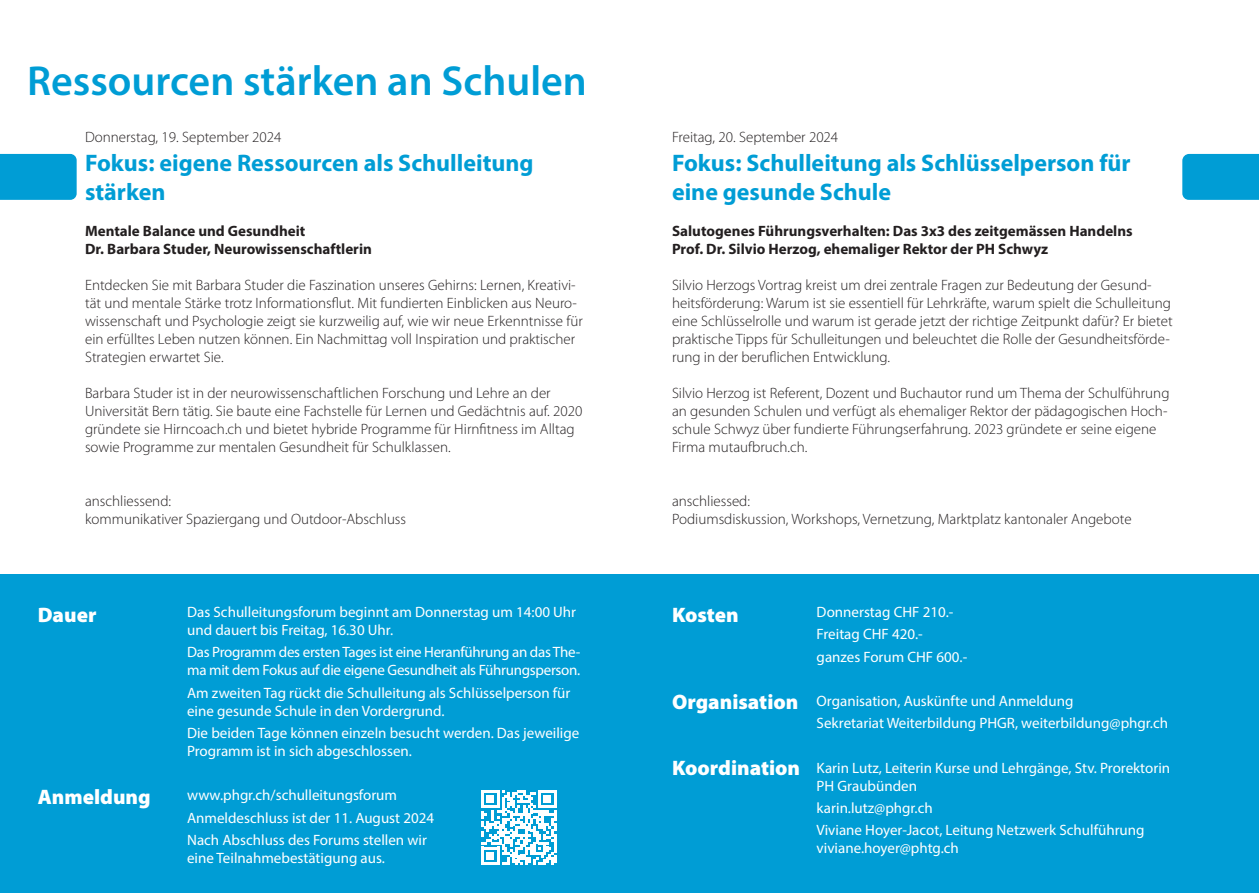
<style>
.page{position:relative;width:1259px;height:893px;background:#fff}
.page>*{position:absolute;margin:0;border:0;box-sizing:border-box;transform-origin:0 0}
.t1{font:600 42px "Myriad Pro";color:#009dd5}
.t2{font:700 24px/28.8px "Myriad Pro";color:#009dd5}
.t3{font:900 21px "Myriad Pro";color:#fff}
.t4{font:300 15px/18px "Myriad Pro";color:#231f20}
.t5{font:15px/22.2px "Myriad Pro";color:#fff}
.t6{font:700 15px/18px "Myriad Pro";color:#231f20}
.t7{font:15px/18px "Myriad Pro";letter-spacing:-.02em;color:#fff}
</style>
<div class="page">
<div style="left:0;top:574px;width:1259px;height:319px;background:#009dd5"></div>
<div style="left:0;top:154px;width:77px;height:46px;background:#009dd5"></div>
<div style="left:1182px;top:154px;width:77px;height:46px;background:#009dd5"></div>
<svg style="left:481px;top:790px;width:75px;height:75px"></svg>
<h1 class="t1" style="left:27px;top:54px;width:561px">Ressourcen stärken an Schulen</h1>
<p class="t4" style="left:85px;top:128px;width:198px">Donnerstag, 19. September 2024</p>
<h2 class="t2" style="left:85px;top:148px;width:450px">Fokus: eigene Ressourcen als Schulleitung stärken</h2>
<p class="t6" style="left:85px;top:221px;width:288px">Mentale Balance und Gesundheit<br>Dr. Barbara Studer, Neurowissenschaftlerin</p>
<p class="t4" style="left:85px;top:275px;width:499px">Entdecken Sie mit Barbara Studer die Faszination unseres Gehirns: Lernen, Kreativi&shy;tät und mentale Stärke trotz Informationsflut. Mit fundierten Einblicken aus Neuro&shy;wissenschaft und Psychologie zeigt sie kurzweilig auf, wie wir neue Erkenntnisse für ein erfülltes Leben nutzen können. Ein Nachmittag voll Inspiration und praktischer Strategien erwartet Sie.</p>
<p class="t4" style="left:85px;top:383px;width:499px">Barbara Studer ist in der neurowissenschaftlichen Forschung und Lehre an der Universität Bern tätig. Sie baute eine Fachstelle für Lernen und Gedächtnis auf. 2020 gründete sie Hirncoach.ch und bietet hybride Programme für Hirnfitness im Alltag sowie Programme zur mentalen Gesundheit für Schulklassen.</p>
<p class="t4" style="left:85px;top:491px;width:323px">anschliessend:<br>kommunikativer Spaziergang und Outdoor-Abschluss</p>
<p class="t4" style="left:672px;top:128px;width:168px">Freitag, 20. September 2024</p>
<h2 class="t2" style="left:672px;top:148px;width:460px">Fokus: Schulleitung als Schlüsselperson für eine gesunde Schule</h2>
<p class="t6" style="left:672px;top:221px;width:462px">Salutogenes Führungsverhalten: Das 3x3 des zeitgemässen Handelns<br>Prof. Dr. Silvio Herzog, ehemaliger Rektor der PH Schwyz</p>
<p class="t4" style="left:672px;top:275px;width:502px">Silvio Herzogs Vortrag kreist um drei zentrale Fragen zur Bedeutung der Gesund&shy;heitsförderung: Warum ist sie essentiell für Lehrkräfte, warum spielt die Schulleitung eine Schlüsselrolle und warum ist gerade jetzt der richtige Zeitpunkt dafür? Er bietet praktische Tipps für Schulleitungen und beleuchtet die Rolle der Gesundheitsförde&shy;rung in der beruflichen Entwicklung.</p>
<p class="t4" style="left:672px;top:383px;width:499px">Silvio Herzog ist Referent, Dozent und Buchautor rund um Thema der Schulführung an gesunden Schulen und verfügt als ehemaliger Rektor der pädagogischen Hoch&shy;schule Schwyz über fundierte Führungserfahrung. 2023 gründete er seine eigene Firma mutaufbruch.ch.</p>
<p class="t4" style="left:672px;top:491px;width:461px">anschliessed:<br>Podiumsdiskussion, Workshops, Vernetzung, Marktplatz kantonaler Angebote</p>
<p class="t5" style="left:187px;top:603px;width:390px;line-height:18px">Das Schulleitungsforum beginnt am Donnerstag um 14:00 Uhr und dauert bis Freitag, 16.30 Uhr.</p>
<p class="t7" style="left:187px;top:643px;width:395px">Das Programm des ersten Tages ist eine Heranführung an das The&shy;ma mit dem Fokus auf die eigene Gesundheit als Führungsperson.</p>
<p class="t5" style="left:187px;top:683px;width:385px;line-height:18px">Am zweiten Tag rückt die Schulleitung als Schlüsselperson für eine gesunde Schule in den Vordergrund.</p>
<p class="t5" style="left:187px;top:724px;width:394px;line-height:18px">Die beiden Tage können einzeln besucht werden. Das jeweilige<br>Programm ist in sich abgeschlossen.</p>
<p class="t5" style="left:187px;top:784px;width:248px">www.phgr.ch/schulleitungsforum<br>Anmeldeschluss ist der 11. August 2024<br>Nach Abschluss des Forums stellen wir</p>
<p class="t5" style="left:187px;top:847px;width:199px">eine Teilnahmebestätigung aus.</p>
<h3 class="t3" style="left:38px;top:601px;width:60px">Dauer</h3>
<h3 class="t3" style="left:672px;top:601px;width:68px">Kosten</h3>
<h3 class="t3" style="left:672px;top:688px;width:128px">Organisation</h3>
<h3 class="t3" style="left:672px;top:754px;width:130px">Koordination</h3>
<h3 class="t3" style="left:38px;top:783px;width:114px">Anmeldung</h3>
<p class="t5" style="left:816px;top:601px;width:152px">Donnerstag CHF 210.-<br>Freitag CHF 420.- ganzes Forum CHF 600.-</p>
<p class="t5" style="left:816px;top:690px;width:353px">Organisation, Auskünfte und Anmeldung<br>Sekretariat Weiterbildung PHGR, weiterbildung@phgr.ch</p>
<p class="t5" style="left:816px;top:759px;width:355px;line-height:18px">Karin Lutz, Leiterin Kurse und Lehrgänge, Stv. Prorektorin<br>PH Graubünden</p>
<p class="t5" style="left:816px;top:797px;width:329px">karin.lutz@phgr.ch<br>Viviane Hoyer-Jacot, Leitung Netzwerk Schulführung</p>
<p class="t5" style="left:816px;top:837px;width:144px">viviane.hoyer@phtg.ch</p>
</div>
